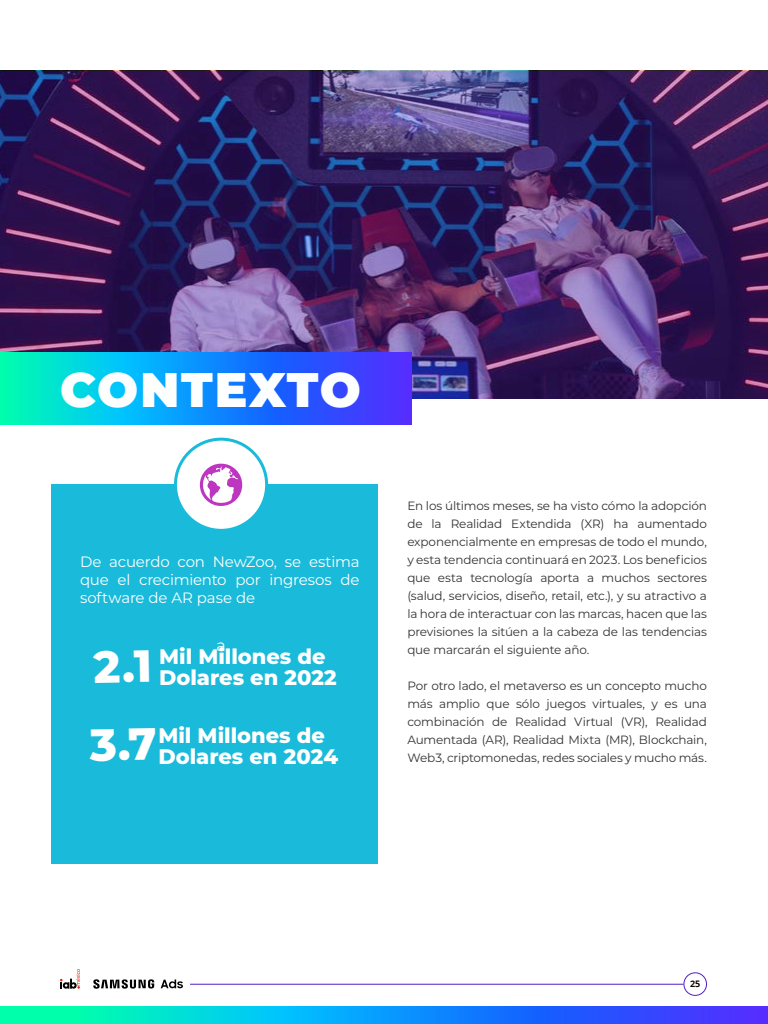
<style>
.page{position:relative;width:768px;height:1024px;background:#fff}
.page>*{position:absolute;margin:0;border:0;box-sizing:border-box;transform-origin:0 0}
.t1{font:900 48.5px "Montserrat";letter-spacing:.035em;color:#fdffff}
.t2{font:800 21px "Montserrat";color:#fff}
.t3{font:15px/18px "Montserrat";letter-spacing:-.015em;color:#fff;text-align:justify}
.t4{font:12px/18px "Montserrat";letter-spacing:-.015em;color:#333;text-align:justify}
.t5{font:700 9px "Open Sans";color:#150200}
</style>
<div class="page">
<img style="left:0;top:71px;width:768px;height:328px">
<svg style="left:0;top:353px;width:412px;height:72px;background:#1590f2"></svg>
<div style="left:51px;top:485px;width:327px;height:379px;background:#1abada"></div>
<div style="left:175px;top:439px;width:92px;height:91px;background:#fff;border-radius:50%"></div>
<div style="left:174px;top:438px;width:94px;height:94px;border:3px solid #1abada;border-radius:50%"></div>
<svg style="left:200px;top:464px;width:42px;height:42px"></svg>
<svg style="left:0;top:1006px;width:768px;height:18px;background:#139beb"></svg>
<hr style="left:190px;top:984px;width:494px;height:1px;background:#511fbf">
<div style="left:684px;top:972px;width:23px;height:24px;border:1px solid #511fbf;border-radius:50%"></div>
<svg style="left:93px;top:979px;width:61px;height:10px"></svg>
<svg style="left:161px;top:980px;width:22px;height:8px"></svg>
<svg style="left:60px;top:969px;width:20px;height:20px"></svg>
<h1 class="t1" style="left:60px;top:354px;width:302px">CONTEXTO</h1>
<p class="t3" style="left:80px;top:552px;width:281px">De acuerdo con NewZoo, se estima que el crecimiento por ingresos de software de AR pase de</p>
<h2 class="t2" style="left:159px;top:641px;width:168px">Mil Millones de</h2>
<h2 class="t2" style="left:159px;top:662px;width:179px">Dolares en 2022</h2>
<h2 class="t2" style="left:158px;top:720px;width:168px">Mil Millones de</h2>
<h2 class="t2" style="left:158px;top:741px;width:181px">Dolares en 2024</h2>
<p class="t4" style="left:407px;top:496px;width:301px">En los últimos meses, se ha visto cómo la adopción de la Realidad Extendida (XR) ha aumentado exponencialmente en empresas de todo el mundo, y esta tendencia continuará en 2023. Los beneficios que esta tecnología aporta a muchos sectores (salud, servicios, diseño, retail, etc.), y su atractivo a la hora de interactuar con las marcas, hacen que las previsiones la sitúen a la cabeza de las tendencias que marcarán el siguiente año.</p>
<p class="t4" style="left:407px;top:676px;width:301px">Por otro lado, el metaverso es un concepto mucho más amplio que sólo juegos virtuales, y es una combinación de Realidad Virtual (VR), Realidad Aumentada (AR), Realidad Mixta (MR), Blockchain, Web3, criptomonedas, redes sociales y mucho más.</p>
<p class="t5" style="left:690px;top:977px;width:12px">25</p>
</div>
